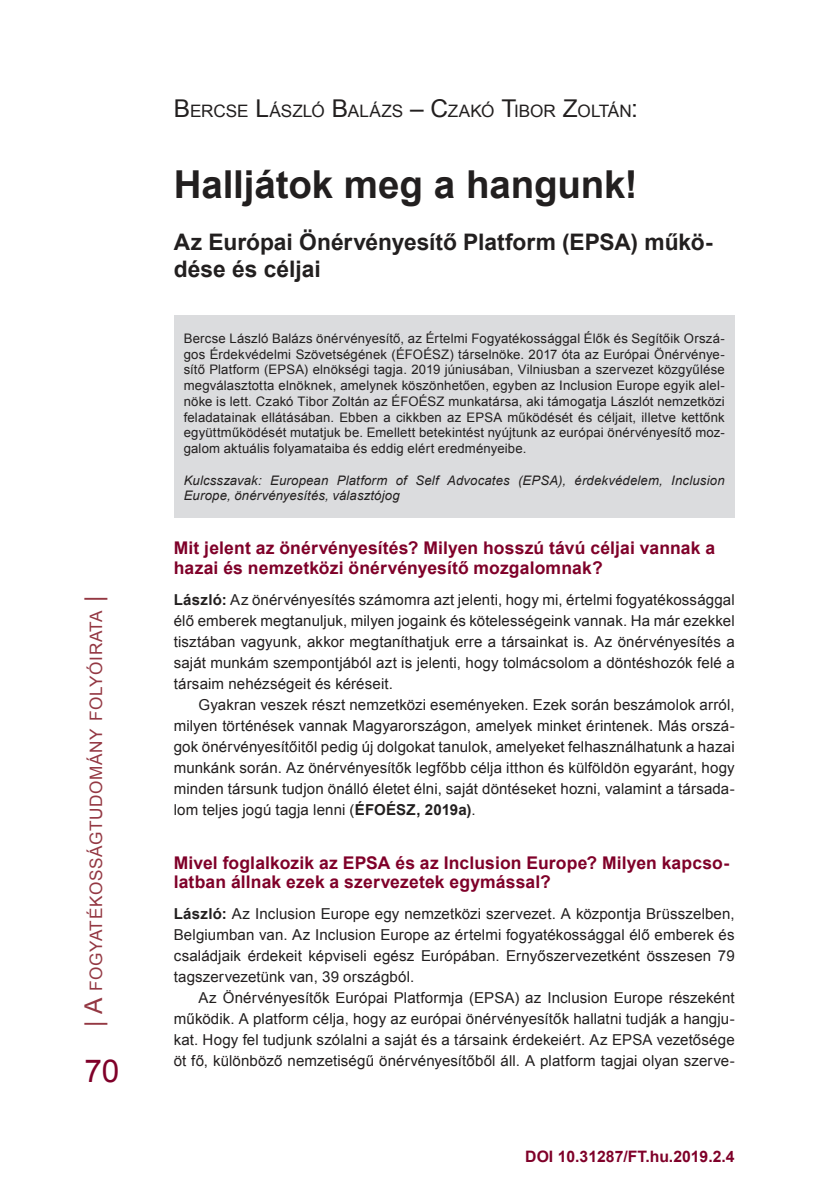
<style>
.page{position:relative;width:834px;height:1181px;background:#fff}
.page>*{position:absolute;margin:0;border:0;box-sizing:border-box;transform-origin:0 0}
.t1{font:700 38.5px "Arial";letter-spacing:-.005em;color:#221f1f}
.t2{font:31.5px "Arial";color:#7f0029}
.t3{font:700 22.75px/27.3px "Arial";color:#221f1f}
.t4{font:700 17.5px/19.2px "Arial";letter-spacing:.01em;color:#7f0029}
.t5{font:17.15px "Arial";color:#221f1f}
.t6{font:17.15px "Arial";letter-spacing:.035em;color:#943843}
.t7{font:700 15.75px "Arial";color:#7f0029}
.t8{font:15.05px/21px "Arial";letter-spacing:.01em;color:#221f1f;text-align:justify}
.t9{font:13.12px/15.8px "Arial";letter-spacing:.015em;color:#221f1f;text-align:justify}
.t10{font:italic 13.12px/15.8px "Arial";letter-spacing:.01em;color:#221f1f}
.s1{font-size:24.5px}
.s2{font-weight:700}
</style>
<div class="page">
<div style="left:174px;top:315px;width:560px;height:203px;background:#dbdcde"></div>
<p class="t6" style="left:90px;top:1027px;width:433px;rotate:-90deg"><span class="s1">| A</span> FOGYATÉKOSSÁGTUDOMÁNY FOLYÓIRATA <span class="s1">|</span></p>
<h2 class="t2" style="left:84px;top:1050px;width:37px">70</h2>
<p class="t5" style="left:174px;top:101px;width:466px"><span class="s1">B</span>ERCSE <span class="s1">L</span>ÁSZLÓ <span class="s1">B</span>ALÁZS <span class="s1">– C</span>ZAKÓ <span class="s1">T</span>IBOR <span class="s1">Z</span>OLTÁN<span class="s1">:</span></p>
<h1 class="t1" style="left:174px;top:159px;width:465px">Halljátok meg a hangunk!</h1>
<h3 class="t3" style="left:174px;top:229px;width:540px">Az Európai Önérvényesítő Platform (EPSA) műkö&shy;dése és céljai</h3>
<p class="t9" style="left:184px;top:330px;width:542px">Bercse László Balázs önérvényesítő, az Értelmi Fogyatékossággal Élők és Segítőik Orszá&shy;gos Érdekvédelmi Szövetségének (ÉFOÉSZ) társelnöke. 2017 óta az Európai Önérvénye&shy;sítő Platform (EPSA) elnökségi tagja. 2019 júniusában, Vilniusban a szervezet közgyűlése megválasztotta elnöknek, amelynek köszönhetően, egyben az Inclusion Europe egyik alel&shy;nöke is lett. Czakó Tibor Zoltán az ÉFOÉSZ munkatársa, aki támogatja Lászlót nemzetközi feladatainak ellátásában. Ebben a cikkben az EPSA működését és céljait, illetve kettőnk együttműködését mutatjuk be. Emellett betekintést nyújtunk az európai önérvényesítő moz&shy;galom aktuális folyamataiba és eddig elért eredményeibe.</p>
<p class="t10" style="left:184px;top:472px;width:542px">Kulcsszavak: European Platform of Self Advocates (EPSA), érdekvédelem, Inclusion<br>Europe, önérvényesítés, választójog</p>
<p class="t4" style="left:174px;top:539px;width:543px">Mit jelent az önérvényesítés? Milyen hosszú távú céljai vannak a hazai és nemzetközi önérvényesítő mozgalomnak?</p>
<p class="t8" style="left:174px;top:589px;width:562px"><span class="s2">László:</span> Az önérvényesítés számomra azt jelenti, hogy mi, értelmi fogyatékossággal élő emberek megtanuljuk, milyen jogaink és kötelességeink vannak. Ha már ezekkel tisztában vagyunk, akkor megtaníthatjuk erre a társainkat is. Az önérvényesítés a saját munkám szempontjából azt is jelenti, hogy tolmácsolom a döntéshozók felé a társaim nehézségeit és kéréseit.</p>
<p class="t8" style="left:174px;top:694px;width:562px;text-indent:25px">Gyakran veszek részt nemzetközi eseményeken. Ezek során beszámolok arról, milyen történések vannak Magyarországon, amelyek minket érintenek. Más orszá&shy;gok önérvényesítőitől pedig új dolgokat tanulok, amelyeket felhasználhatunk a hazai munkánk során. Az önérvényesítők legfőbb célja itthon és külföldön egyaránt, hogy minden társunk tudjon önálló életet élni, saját döntéseket hozni, valamint a társada&shy;lom teljes jogú tagja lenni (<span class="s2">ÉFOÉSZ, 2019a)</span>.</p>
<p class="t4" style="left:174px;top:853px;width:557px">Mivel foglalkozik az EPSA és az Inclusion Europe? Milyen kapcso&shy;latban állnak ezek a szervezetek egymással?</p>
<p class="t8" style="left:174px;top:903px;width:562px"><span class="s2">László:</span> Az Inclusion Europe egy nemzetközi szervezet. A központja Brüsszelben, Belgiumban van. Az Inclusion Europe az értelmi fogyatékossággal élő emberek és családjaik érdekeit képviseli egész Európában. Ernyőszervezetként összesen 79 tagszervezetünk van, 39 országból.</p>
<p class="t8" style="left:174px;top:987px;width:562px;text-indent:25px">Az Önérvényesítők Európai Platformja (EPSA) az Inclusion Europe részeként működik. A platform célja, hogy az európai önérvényesítők hallatni tudják a hangju&shy;kat. Hogy fel tudjunk szólalni a saját és a társaink érdekeiért. Az EPSA vezetősége öt fő, különböző nemzetiségű önérvényesítőből áll. A platform tagjai olyan szerve-</p>
<p class="t7" style="left:525px;top:1146px;width:211px">DOI 10.31287/FT.hu.2019.2.4</p>
</div>
